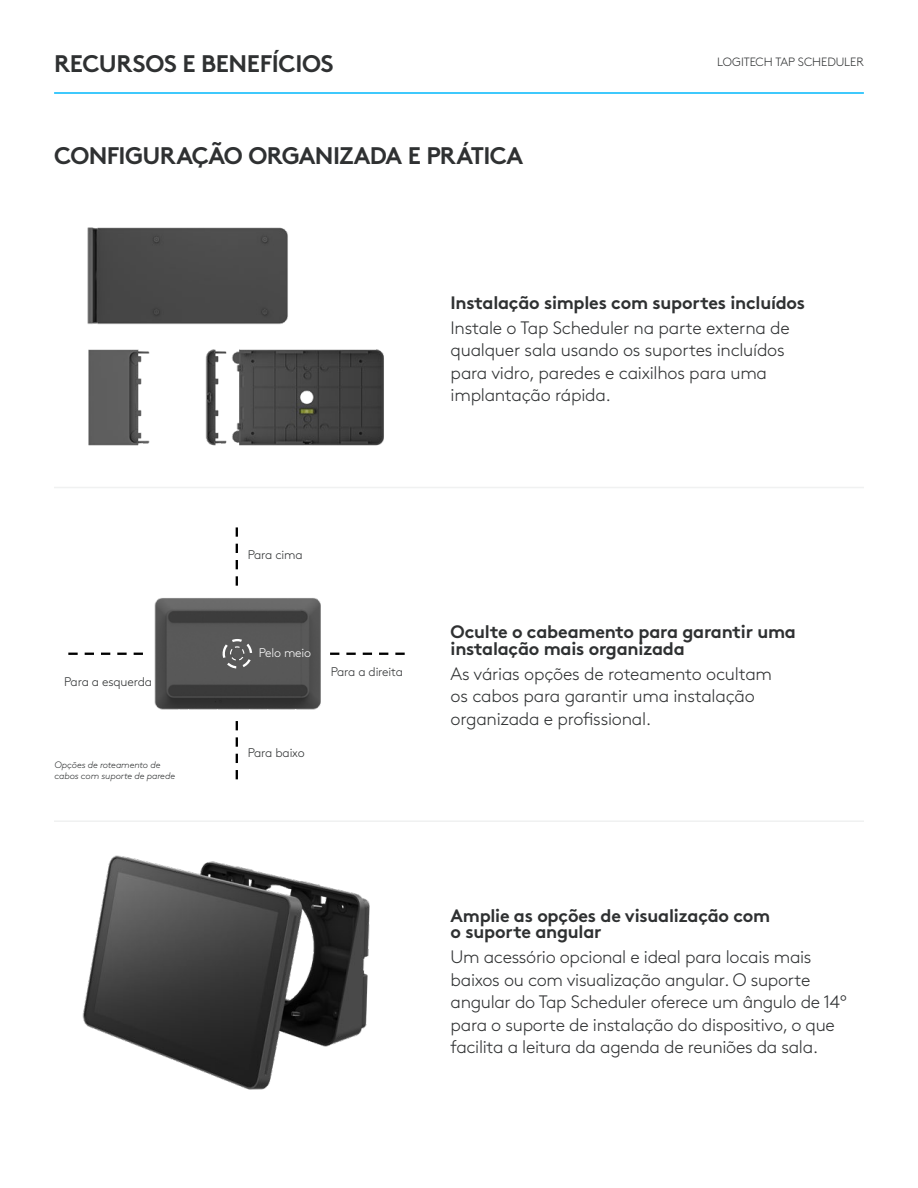
<style>
.page{position:relative;width:918px;height:1188px;background:#fff}
.page>*{position:absolute;margin:0;border:0;box-sizing:border-box;transform-origin:0 0}
.t1{font:700 24px "Brown Pro";letter-spacing:-.02em;color:#2f3132}
.t2{font:300 18px/22.5px "Brown Pro";letter-spacing:-.02em;color:#2f3132}
.t3{font:700 18px/16.5px "Brown Pro";letter-spacing:-.015em;color:#2f3132}
.t4{font:300 12.45px "Brown Pro";letter-spacing:-.015em;color:#2f3132}
.t5{font:300 12.45px "Brown Pro";letter-spacing:-.015em;color:#fff}
.t6{font:300 12px "Brown Pro";letter-spacing:-.005em;color:#2f3132}
.t7{font:italic 300 9.3px/11.2px "Brown Pro";letter-spacing:-.015em;color:#2f3132}
</style>
<div class="page">
<img style="left:87px;top:227px;width:297px;height:219px">
<img style="left:82px;top:855px;width:288px;height:235px">
<hr style="left:54px;top:92px;width:810px;height:2px;background:#00b8fc">
<img style="left:154px;top:598px;width:167px;height:112px">
<svg style="left:236px;top:721px;width:2px;height:58px"></svg>
<svg style="left:236px;top:527px;width:2px;height:59px"></svg>
<svg style="left:68px;top:653px;width:75px;height:2px"></svg>
<div style="left:223px;top:639px;width:29px;height:30px;border:2px dashed #fff;border-radius:50%"></div>
<div style="left:230px;top:646px;width:14px;height:15px;border:1px dashed #fff;border-radius:50%"></div>
<svg style="left:330px;top:653px;width:75px;height:2px"></svg>
<hr style="left:54px;top:487px;width:810px;height:1px;background:#f0f1f1">
<hr style="left:54px;top:820px;width:810px;height:2px;background:#f0f1f1">
<h1 class="t1" style="left:54px;top:44px;width:281px">RECURSOS E BENEFÍCIOS</h1>
<p class="t6" style="left:717px;top:53px;width:148px">LOGITECH TAP SCHEDULER</p>
<h1 class="t1" style="left:54px;top:136px;width:471px">CONFIGURAÇÃO ORGANIZADA E PRÁTICA</h1>
<p class="t4" style="left:64px;top:672px;width:89px">Para a esquerda</p>
<p class="t7" style="left:54px;top:759px;width:122px">Opções de roteamento de cabos com suporte de parede</p>
<p class="t3" style="left:451px;top:293px;width:356px">Instalação simples com suportes incluídos</p>
<p class="t2" style="left:451px;top:315px;width:341px">Instale o Tap Scheduler na parte externa de qualquer sala usando os suportes incluídos para vidro, paredes e caixilhos para uma implantação rápida.</p>
<p class="t4" style="left:248px;top:545px;width:56px">Para cima</p>
<p class="t5" style="left:259px;top:644px;width:54px">Pelo meio</p>
<p class="t4" style="left:331px;top:663px;width:74px">Para a direita</p>
<p class="t4" style="left:248px;top:743px;width:58px">Para baixo</p>
<p class="t3" style="left:451px;top:622px;width:347px">Oculte o cabeamento para garantir uma instalação mais organizada</p>
<p class="t2" style="left:451px;top:661px;width:323px">As várias opções de roteamento ocultam os cabos para garantir uma instalação organizada e profissional.</p>
<p class="t3" style="left:451px;top:905px;width:321px">Amplie as opções de visualização com o suporte angular</p>
<p class="t2" style="left:451px;top:944px;width:398px">Um acessório opcional e ideal para locais mais baixos ou com visualização angular. O suporte angular do Tap Scheduler oferece um ângulo de 14º para o suporte de instalação do dispositivo, o que facilita a leitura da agenda de reuniões da sala.</p>
</div>
